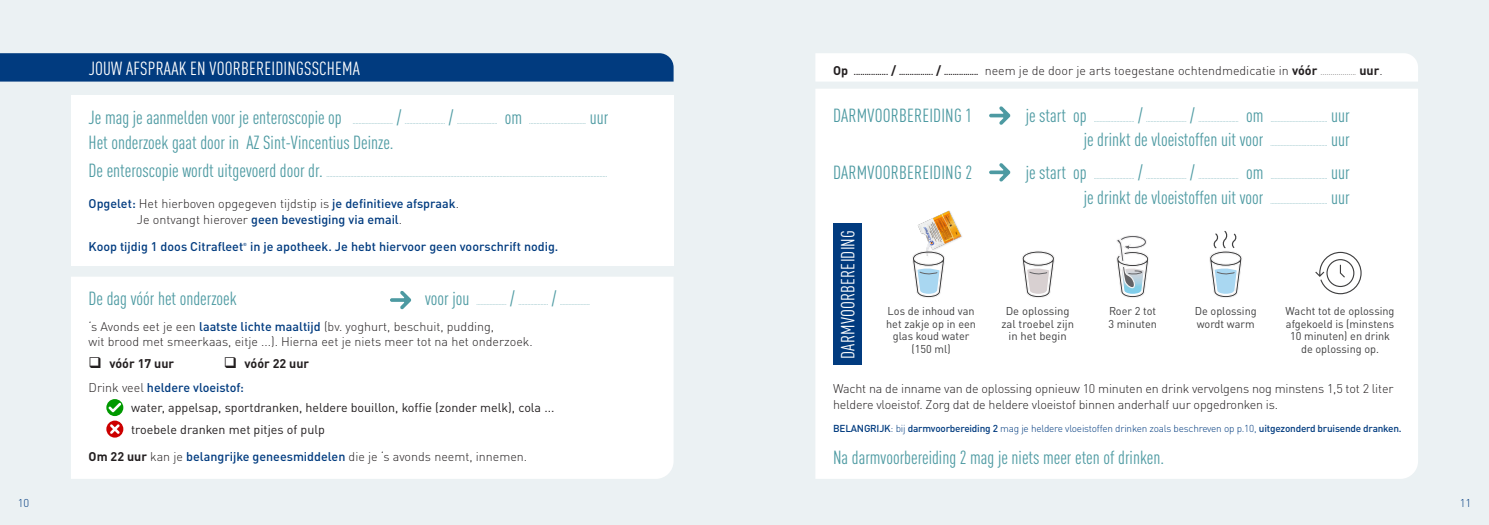
<style>
.page{position:relative;width:1489px;height:525px;background:#fff}
.page>*{position:absolute;margin:0;border:0;box-sizing:border-box;transform-origin:0 0}
.Titel_donkerblauw_12pt{font:condensed 18.75px "DINOT";color:#4d9aa2}
.Titel_donkerblauw_12pt-2{font:condensed 18.75px "DINOT";letter-spacing:.01em;color:#fff}
.Opsomming_1{font:300 12.5px/15px "DINOT";letter-spacing:-.015em;color:#231f20}
.Bodytekst{font:500 12.5px/16.2px "DINOT";color:#013b7f}
.Opsomming_1-2{font:12.5px "DINOT";color:#231f20}
.Opsomming_1-3{font:500 12.5px "DINOT";color:#013b7f}
.Opsomming_1-4{font:700 12.5px "DINOT";color:#231f20}
.t1{font:11.25px/12.5px "DINOT";color:#3e3e3f;text-align:center}
.t2{font:300 11.25px "DINOT";color:#013b7f}
.t3{font:500 10px "DINOT";letter-spacing:-.02em;color:#013b7f}
.Titel_donkerblauw_12pt-3{font:condensed 7.5px "DINOT";color:#4d9aa2}
.Opsomming_1-5{font:700 7.5px "DINOT";color:#231f20}
.Bodytekst-2{font:500 4.38px "DINOT";color:#013b7f}
.s1{font-weight:300;color:#231f20}
.s2{font-weight:500;color:#013b7f}
.s3{font-weight:700}
.s4{font-size:12.5px}
.s5{font-weight:300;font-size:12.5px}
.s6{font-weight:300}
</style>
<div class="page">
<div style="left:0;top:0;width:1488px;height:524px;background:#ebf1f3"></div>
<div style="left:0;top:53px;width:673px;height:28px;background:#013b7f"></div>
<div style="left:71px;top:96px;width:602px;height:170px;background:#fff"></div>
<div style="left:71px;top:277px;width:602px;height:201px;background:#fff"></div>
<svg style="left:106px;top:399px;width:17px;height:17px"></svg>
<svg style="left:108px;top:402px;width:13px;height:10px"></svg>
<svg style="left:106px;top:420px;width:17px;height:17px"></svg>
<svg style="left:110px;top:424px;width:10px;height:9px"></svg>
<svg style="left:390px;top:290px;width:21px;height:19px"></svg>
<div style="left:815px;top:89px;width:602px;height:389px;background:#fff"></div>
<div style="left:815px;top:53px;width:602px;height:28px;background:#fff"></div>
<svg style="left:989px;top:106px;width:21px;height:19px"></svg>
<svg style="left:989px;top:163px;width:21px;height:19px"></svg>
<svg style="left:1313px;top:251px;width:48px;height:44px;background:#e6e6e6"></svg>
<svg style="left:1020px;top:250px;width:35px;height:59px"></svg>
<svg style="left:1115px;top:235px;width:34px;height:75px"></svg>
<svg style="left:1208px;top:229px;width:34px;height:80px;background:#dee6ea"></svg>
<svg style="left:911px;top:256px;width:34px;height:42px"></svg>
<div style="left:917px;top:209px;width:46px;height:49px;background:#231f20;opacity:.15"></div>
<img style="left:908px;top:209px;width:54px;height:47px">
<div style="left:833px;top:223px;width:28px;height:142px;background:#013b7f"></div>
<p class="Titel_donkerblauw_12pt-2" style="left:89px;top:57px;width:273px">JOUW AFSPRAAK EN VOORBEREIDINGSSCHEMA</p>
<p class="Titel_donkerblauw_12pt" style="left:89px;top:106px;width:255px">Je mag je aanmelden voor je enteroscopie op</p>
<p class="Titel_donkerblauw_12pt" style="left:396px;top:106px;width:6px">/</p>
<p class="Titel_donkerblauw_12pt" style="left:449px;top:106px;width:6px">/</p>
<p class="Titel_donkerblauw_12pt-3" style="left:457px;top:116px;width:42px">...........................</p>
<p class="Titel_donkerblauw_12pt" style="left:504px;top:106px;width:19px">om</p>
<p class="Titel_donkerblauw_12pt-3" style="left:529px;top:116px;width:58px">......................................</p>
<p class="Titel_donkerblauw_12pt" style="left:589px;top:106px;width:20px">uur</p>
<p class="Titel_donkerblauw_12pt-3" style="left:353px;top:116px;width:42px">...........................</p>
<p class="Titel_donkerblauw_12pt-3" style="left:405px;top:116px;width:42px">...........................</p>
<p class="Titel_donkerblauw_12pt" style="left:89px;top:132px;width:306px">Het onderzoek gaat door in AZ Sint-Vincentius Deinze.</p>
<p class="Titel_donkerblauw_12pt" style="left:89px;top:160px;width:236px">De enteroscopie wordt uitgevoerd door dr.</p>
<p class="Titel_donkerblauw_12pt-3" style="left:326px;top:170px;width:282px">............................................................................................................................................................................................</p>
<p class="Bodytekst" style="left:137px;top:195px;width:323px;text-indent:-48px">Opgelet: <span class="s1">Het hierboven opgegeven tijdstip is</span> je definitieve afspraak<span class="s1">.<br>Je ontvangt hierover</span> geen bevestiging via email<span class="s1">.</span></p>
<p class="Bodytekst" style="left:89px;top:238px;width:156px">Koop tijdig 1 doos Citrafleet</p>
<p class="Bodytekst-2" style="left:243px;top:241px;width:5px">®</p>
<p class="Bodytekst" style="left:250px;top:238px;width:310px">in je apotheek. Je hebt hiervoor geen voorschrift nodig.</p>
<p class="Titel_donkerblauw_12pt" style="left:89px;top:287px;width:150px">De dag vóór het onderzoek</p>
<p class="Titel_donkerblauw_12pt" style="left:425px;top:287px;width:46px">voor jou</p>
<p class="Titel_donkerblauw_12pt" style="left:510px;top:287px;width:6px">/</p>
<p class="Titel_donkerblauw_12pt" style="left:552px;top:287px;width:6px">/</p>
<p class="Titel_donkerblauw_12pt-3" style="left:476px;top:298px;width:31px">....................</p>
<p class="Titel_donkerblauw_12pt-3" style="left:518px;top:298px;width:31px">....................</p>
<p class="Titel_donkerblauw_12pt-3" style="left:560px;top:298px;width:31px">....................</p>
<p class="Opsomming_1" style="left:89px;top:318px;width:445px">‘s Avonds eet je een <span class="s2">laatste lichte maaltijd</span> (bv. yoghurt, beschuit, pudding,<br>wit brood met smeerkaas, eitje ...). Hierna eet je niets meer tot na het onderzoek.</p>
<p class="Opsomming_1-4" style="left:89px;top:355px;width:87px">❑ vóór 17 uur</p>
<p class="Opsomming_1-4" style="left:224px;top:355px;width:87px">❑ vóór 22 uur</p>
<p class="Opsomming_1-3" style="left:89px;top:379px;width:157px"><span class="s1">Drink veel</span> heldere vloeistof:</p>
<p class="Opsomming_1-2" style="left:131px;top:400px;width:425px">water, appelsap, sportdranken, heldere bouillon, koffie (zonder melk), cola ...</p>
<p class="Opsomming_1-2" style="left:131px;top:421px;width:195px">troebele dranken met pitjes of pulp</p>
<p class="Opsomming_1" style="left:89px;top:448px;width:440px"><span class="s3">Om 22 uur</span> kan je <span class="s2">belangrijke geneesmiddelen</span> die je ‘s avonds neemt, innemen.</p>
<p class="Opsomming_1-5" style="left:833px;top:67px;width:551px"><span class="s4">Op</span> ................ <span class="s4">/</span> ................ <span class="s4">/</span> ................ <span class="s5">neem je de door je arts toegestane ochtendmedicatie in</span> <span class="s4">vóór</span> <span class="s6">..................</span> <span class="s4">uur</span><span class="s5">.</span></p>
<p class="Titel_donkerblauw_12pt" style="left:833px;top:104px;width:140px">DARMVOORBEREIDING 1</p>
<p class="Titel_donkerblauw_12pt" style="left:1025px;top:104px;width:63px">je start op</p>
<p class="Titel_donkerblauw_12pt" style="left:1137px;top:104px;width:6px">/</p>
<p class="Titel_donkerblauw_12pt" style="left:1190px;top:104px;width:6px">/</p>
<p class="Titel_donkerblauw_12pt-3" style="left:1198px;top:115px;width:42px">...........................</p>
<p class="Titel_donkerblauw_12pt" style="left:1245px;top:104px;width:19px">om</p>
<p class="Titel_donkerblauw_12pt-3" style="left:1270px;top:115px;width:58px">......................................</p>
<p class="Titel_donkerblauw_12pt" style="left:1330px;top:104px;width:20px">uur</p>
<p class="Titel_donkerblauw_12pt" style="left:1083px;top:129px;width:181px">je drinkt de vloeistoffen uit voor</p>
<p class="Titel_donkerblauw_12pt-3" style="left:1093px;top:115px;width:42px">...........................</p>
<p class="Titel_donkerblauw_12pt-3" style="left:1146px;top:115px;width:42px">...........................</p>
<p class="Titel_donkerblauw_12pt-3" style="left:1270px;top:139px;width:58px">......................................</p>
<p class="Titel_donkerblauw_12pt" style="left:1330px;top:129px;width:20px">uur</p>
<p class="Titel_donkerblauw_12pt" style="left:1137px;top:162px;width:6px">/</p>
<p class="Titel_donkerblauw_12pt" style="left:1190px;top:162px;width:6px">/</p>
<p class="Titel_donkerblauw_12pt" style="left:833px;top:162px;width:140px">DARMVOORBEREIDING 2</p>
<p class="Titel_donkerblauw_12pt" style="left:1025px;top:162px;width:63px">je start op</p>
<p class="Titel_donkerblauw_12pt-3" style="left:1198px;top:172px;width:42px">...........................</p>
<p class="Titel_donkerblauw_12pt" style="left:1245px;top:162px;width:19px">om</p>
<p class="Titel_donkerblauw_12pt-3" style="left:1270px;top:172px;width:58px">......................................</p>
<p class="Titel_donkerblauw_12pt" style="left:1330px;top:162px;width:20px">uur</p>
<p class="Titel_donkerblauw_12pt" style="left:1083px;top:186px;width:181px">je drinkt de vloeistoffen uit voor</p>
<p class="Titel_donkerblauw_12pt-3" style="left:1093px;top:172px;width:42px">...........................</p>
<p class="Titel_donkerblauw_12pt-3" style="left:1146px;top:172px;width:42px">...........................</p>
<p class="Titel_donkerblauw_12pt-3" style="left:1270px;top:197px;width:58px">......................................</p>
<p class="Titel_donkerblauw_12pt" style="left:1330px;top:186px;width:20px">uur</p>
<p class="Titel_donkerblauw_12pt-2" style="left:837px;top:358px;width:130px;rotate:-90deg">DARMVOORBEREIDING</p>
<p class="t1" style="left:887px;top:304px;width:88px">Los de inhoud van</p>
<p class="t1" style="left:886px;top:317px;width:91px">het zakje op in een glas koud water (150 ml)</p>
<p class="t1" style="left:1005px;top:304px;width:65px">De oplossing</p>
<p class="t1" style="left:1001px;top:317px;width:74px">zal troebel zijn</p>
<p class="t1" style="left:1008px;top:329px;width:60px">in het begin</p>
<p class="t1" style="left:1108px;top:304px;width:50px;text-align:left">Roer 2 tot<br>3 minuten</p>
<p class="t1" style="left:1194px;top:304px;width:64px">De oplossing</p>
<p class="t1" style="left:1196px;top:317px;width:59px">wordt warm</p>
<p class="t1" style="left:1285px;top:304px;width:110px">Wacht tot de oplossing afgekoeld is (minstens<br>10 minuten) en drink de oplossing op.</p>
<p class="Opsomming_1" style="left:833px;top:379px;width:562px;line-height:16.2px">Wacht na de inname van de oplossing opnieuw 10 minuten en drink vervolgens nog minstens 1,5 tot 2 liter heldere vloeistof. Zorg dat de heldere vloeistof binnen anderhalf uur opgedronken is.</p>
<p class="t3" style="left:833px;top:422px;width:570px">BELANGRIJK<span class="s6">: bij</span> darmvoorbereiding 2 <span class="s6">mag je heldere vloeistoffen drinken zoals beschreven op p.10,</span> uitgezonderd bruisende dranken.</p>
<p class="Titel_donkerblauw_12pt" style="left:833px;top:446px;width:332px">Na darmvoorbereiding 2 mag je niets meer eten of drinken.</p>
<p class="t2" style="left:18px;top:495px;width:13px">10</p>
<p class="t2" style="left:1459px;top:495px;width:13px">11</p>
</div>
